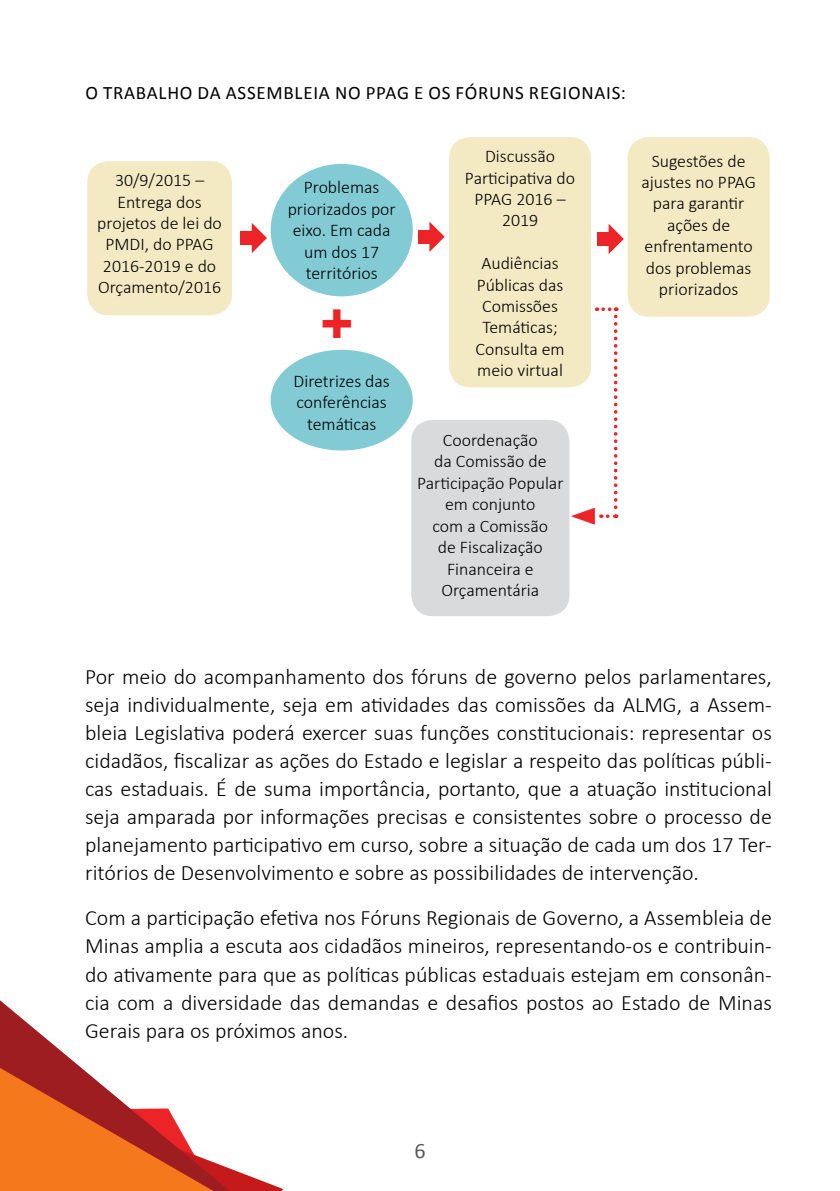
<style>
.page{position:relative;width:840px;height:1191px;background:#fff}
.page>*{position:absolute;margin:0;border:0;box-sizing:border-box;transform-origin:0 0}
.t1{font:48.2px "Antique Olive Compact";color:#ec2427}
.t2{font:300 22px/28px "Calibri";color:#000;text-align:justify}
.t3{font:22px "Calibri";color:#58585a}
.t4{font:19px "Calibri";letter-spacing:.04em;color:#000}
.t5{font:300 17.8px/21.4px "Calibri";color:#000;text-align:center}
</style>
<div class="page">
<div style="left:627px;top:137px;width:142px;height:180px;background:#f3e9c3;border-radius:21px"></div>
<div style="left:270px;top:164px;width:142px;height:132px;background:#82cbd4;border-radius:50%"></div>
<div style="left:449px;top:137px;width:142px;height:250px;background:#f3e9c3;border-radius:21px"></div>
<div style="left:411px;top:420px;width:158px;height:196px;background:#d9dadb;border-radius:21px"></div>
<div style="left:270px;top:350px;width:142px;height:100px;background:#82cbd4;border-radius:50%"></div>
<svg style="left:570px;top:307px;width:47px;height:218px"></svg>
<svg style="left:429px;top:222px;width:15px;height:30px"></svg>
<div style="left:418px;top:230px;width:13px;height:13px;background:#ec2427"></div>
<svg style="left:608px;top:224px;width:15px;height:30px"></svg>
<div style="left:597px;top:232px;width:13px;height:14px;background:#ec2427"></div>
<div style="left:87px;top:161px;width:145px;height:154px;background:#f3e9c3;border-radius:21px"></div>
<svg style="left:252px;top:223px;width:15px;height:30px"></svg>
<div style="left:240px;top:231px;width:14px;height:14px;background:#ec2427"></div>
<svg style="left:0;top:1000px;width:80px;height:67px"></svg>
<svg style="left:0;top:1067px;width:283px;height:124px"></svg>
<p class="t4" style="left:85px;top:81px;width:164px">O TRABALHO DA ASSEM</p>
<p class="t4" style="left:283px;top:81px;width:21px">BLEIA</p>
<p class="t4" style="left:335px;top:81px;width:143px">NO PPAG E OS FÓRUNS</p>
<p class="t4" style="left:528px;top:81px;width:22px">REGIONAIS</p>
<p class="t4" style="left:620px;top:81px;width:7px">:</p>
<p class="t5" style="left:97px;top:169px;width:126px">30/9/2015 –<br>Entrega dos projetos de lei do<br>PMDI, do PPAG<br>2016-2019 e do<br>Orçamento/2016</p>
<p class="t5" style="left:287px;top:177px;width:109px">Problemas priorizados por eixo. Em cada um dos 17 territórios</p>
<h1 class="t1" style="left:320px;top:290px;width:35px">+</h1>
<p class="t5" style="left:293px;top:370px;width:98px">Diretrizes das conferências temáticas</p>
<p class="t5" style="left:464px;top:145px;width:112px">Discussão<br>Participativa do<br>PPAG 2016 –<br>2019</p>
<p class="t5" style="left:475px;top:252px;width:91px">Audiências<br>Públicas das<br>Comissões<br>Temáticas;<br>Consulta em meio virtual</p>
<p class="t5" style="left:417px;top:429px;width:148px">Coordenação<br>da Comissão de<br>Participação Popular em conjunto<br>com a Comissão<br>de Fiscalização<br>Financeira e<br>Orçamentária</p>
<p class="t5" style="left:641px;top:150px;width:116px">Sugestões de ajustes no PPAG para garantir ações de enfrentamento dos problemas priorizados</p>
<p class="t2" style="left:85px;top:663px;width:688px">Por meio do acompanhamento dos fóruns de governo pelos parlamentares, seja individualmente, seja em atividades das comissões da ALMG, a Assem&shy;bleia Legislativa poderá exercer suas funções constitucionais: representar os cidadãos, fiscalizar as ações do Estado e legislar a respeito das políticas públi&shy;cas estaduais. É de suma importância, portanto, que a atuação institucional seja amparada por informações precisas e consistentes sobre o processo de planejamento participativo em curso, sobre a situação de cada um dos 17 Ter&shy;ritórios de Desenvolvimento e sobre as possibilidades de intervenção.</p>
<p class="t2" style="left:85px;top:904px;width:688px">Com a participação efetiva nos Fóruns Regionais de Governo, a Assembleia de Minas amplia a escuta aos cidadãos mineiros, representando-os e contribuin&shy;do ativamente para que as políticas públicas estaduais estejam em consonân&shy;cia com a diversidade das demandas e desafios postos ao Estado de Minas Gerais para os próximos anos.</p>
<p class="t3" style="left:414px;top:1136px;width:13px">6</p>
</div>
